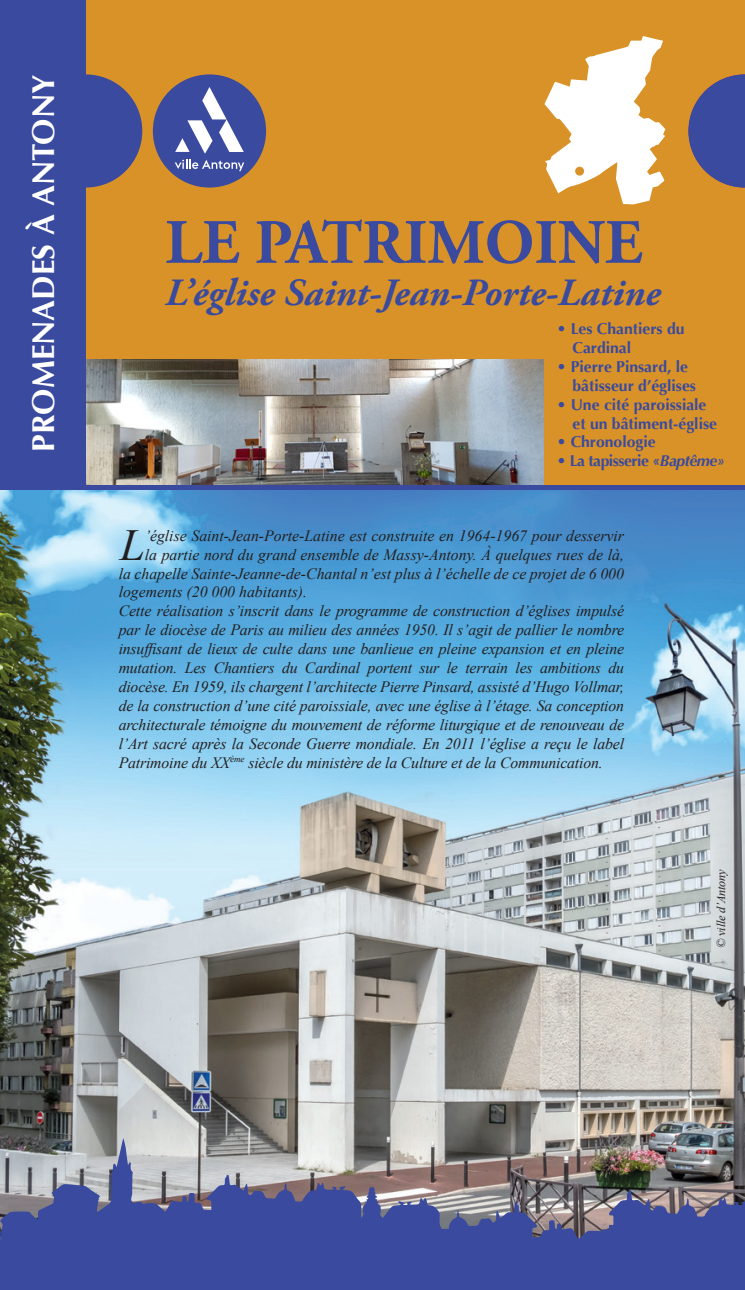
<style>
.page{position:relative;width:745px;height:1290px;background:#fff}
.page>*{position:absolute;margin:0;border:0;box-sizing:border-box;transform-origin:0 0}
.t1{font:700 63px "Adobe Garamond Pro";color:#394a9f}
.t2{font:italic 44.27px "Times New Roman";color:#231f20}
.t3{font:italic 700 38.5px "Adobe Garamond Pro";color:#394a9f}
.t4{font:700 31.5px "Optima";color:#fff}
.t5{font:italic 15.75px "Times New Roman";letter-spacing:-.01em;color:#231f20}
.t6{font:700 15.75px/18.9px "Optima";color:#394a9f}
.t7{font:700 15.75px "Optima";letter-spacing:-.03em;color:#394a9f}
.t8{font:italic 12.25px "Times New Roman";letter-spacing:-.02em;color:#231f20}
.s1{font-style:italic}
</style>
<div class="page">
<img style="left:0;top:489px;width:744px;height:649px">
<svg style="left:0;top:1138px;width:744px;height:152px;background:#636a96"></svg>
<svg style="left:0;top:1167px;width:131px;height:123px;background:#5260a1"></svg>
<div style="left:0;top:0;width:744px;height:489px;background:#394a9f"></div>
<div style="left:87px;top:0;width:657px;height:485px;background:#d99227"></div>
<div style="left:153px;top:74px;width:113px;height:114px;background:#394a9f;border-radius:50%"></div>
<svg style="left:86px;top:74px;width:56px;height:114px"></svg>
<svg style="left:544px;top:36px;width:121px;height:169px"></svg>
<svg style="left:574px;top:167px;width:9px;height:9px"></svg>
<img style="left:87px;top:360px;width:456px;height:125px">
<svg style="left:688px;top:74px;width:56px;height:114px"></svg>
<svg style="left:175px;top:87px;width:68px;height:67px"></svg>
<svg style="left:175px;top:160px;width:69px;height:11px"></svg>
<h3 class="t4" style="left:25px;top:451px;width:378px;rotate:-90deg">PROMENADES À ANTONY</h3>
<h1 class="t1" style="left:165px;top:206px;width:478px">LE PATRIMOINE</h1>
<h3 class="t3" style="left:165px;top:270px;width:496px">L’église Saint-Jean-Porte-Latine</h3>
<p class="t6" style="left:572px;top:319px;width:113px;text-indent:-16px">• Les Chantiers du<br>Cardinal</p>
<p class="t6" style="left:572px;top:357px;width:125px;text-indent:-16px">• Pierre Pinsard, le bâtisseur d’églises</p>
<p class="t6" style="left:572px;top:395px;width:146px;text-indent:-16px">• Une cité paroissiale et un bâtiment-église</p>
<p class="t6" style="left:556px;top:433px;width:100px">• Chronologie</p>
<p class="t7" style="left:556px;top:452px;width:169px">• La tapisserie «<span class="s1">Baptême»</span></p>
<h2 class="t2" style="left:120px;top:514px;width:26px">L</h2>
<p class="t5" style="left:145px;top:525px;width:480px">’église Saint-Jean-Porte-Latine est construite en 1964-1967 pour desservir</p>
<p class="t5" style="left:145px;top:543px;width:480px">la partie nord du grand ensemble de Massy-Antony. À quelques rues de là,</p>
<p class="t5" style="left:119px;top:562px;width:506px">la chapelle Sainte-Jeanne-de-Chantal n’est plus à l’échelle de ce projet de 6 000</p>
<p class="t5" style="left:119px;top:581px;width:190px">logements (20 000 habitants).</p>
<p class="t5" style="left:119px;top:600px;width:506px">Cette réalisation s’inscrit dans le programme de construction d’églises impulsé</p>
<p class="t5" style="left:119px;top:619px;width:506px">par le diocèse de Paris au milieu des années 1950. Il s’agit de pallier le nombre</p>
<p class="t5" style="left:119px;top:638px;width:506px">insuffisant de lieux de culte dans une banlieue en pleine expansion et en pleine</p>
<p class="t5" style="left:119px;top:657px;width:506px">mutation. Les Chantiers du Cardinal portent sur le terrain les ambitions du</p>
<p class="t5" style="left:119px;top:676px;width:506px">diocèse. En 1959, ils chargent l’architecte Pierre Pinsard, assisté d’Hugo Vollmar,</p>
<p class="t5" style="left:119px;top:695px;width:506px">de la construction d’une cité paroissiale, avec une église à l’étage. Sa conception</p>
<p class="t5" style="left:119px;top:714px;width:506px">architecturale témoigne du mouvement de réforme liturgique et de renouveau de</p>
<p class="t5" style="left:119px;top:732px;width:506px">l’Art sacré après la Seconde Guerre mondiale. En 2011 l’église a reçu le label</p>
<p class="t5" style="left:119px;top:751px;width:485px">Patrimoine du XX<sup>ème</sup> siècle du ministère de la Culture et de la Communication.</p>
<p class="t8" style="left:712px;top:948px;width:80px;rotate:-90deg">© ville d’Antony</p>
</div>
